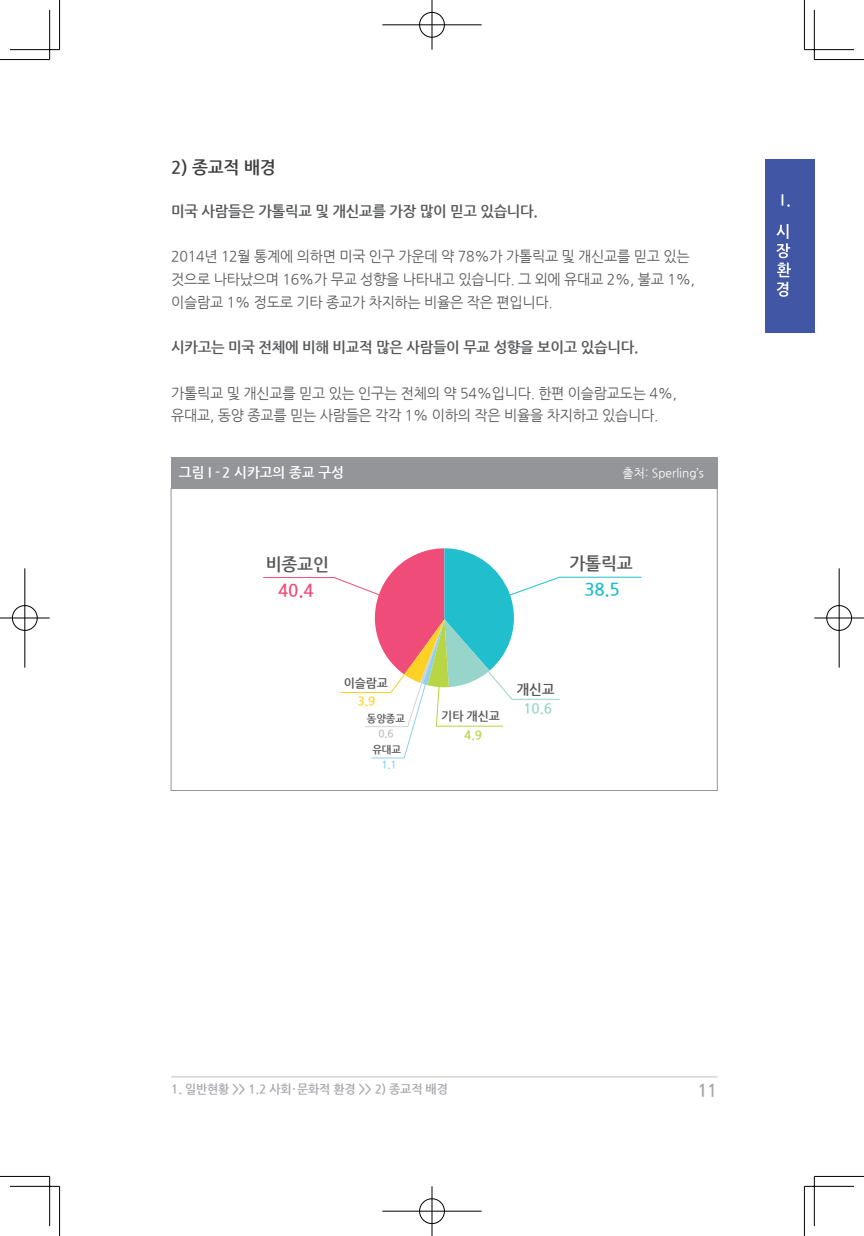
<style>
.page{position:relative;width:864px;height:1236px;background:#fff}
.page>*{position:absolute;margin:0;border:0;box-sizing:border-box;transform-origin:0 0}
.표내용_-_강조{font:700 17.5px "Nanum Gothic";letter-spacing:-.01em;color:#57585a}
._1{font:700 17.5px "Nanum Gothic";color:#3e3e3f}
.표내용_-_강조-2{font:700 17.5px "Nanum Gothic";color:#f04c79}
.표내용_-_강조-3{font:700 17.5px "Nanum Gothic";color:#21bece}
.t1{font:700 17.5px "Nanum Gothic";color:#a8a9ad}
.본문강조{font:700 14.88px "Nanum Gothic";letter-spacing:-.02em;color:#57585a}
.본문{font:14.53px/22.8px "Nanum Gothic";letter-spacing:-.02em;color:#57585a}
.그림제목{font:700 14px "Nanum Gothic";color:#fff}
.표내용_-_강조-4{font:700 14px "Nanum Gothic";color:#97d5cb}
.표내용_-_강조-5{font:700 14px "Nanum Gothic";color:#57585a}
.위치선정_좌{font:700 12.25px "Nanum Gothic";letter-spacing:-.01em;color:#a8a9ad}
.그림제목-2{font:12.25px "Nanum Gothic";color:#fff}
.표내용_-_강조-6{font:700 12.25px "Nanum Gothic";letter-spacing:-.01em;color:#57585a}
.표내용_-_강조-7{font:700 12.25px "Nanum Gothic";color:#b8d544}
.표내용_-_강조-8{font:700 12.25px "Nanum Gothic";color:#ffd124}
.표내용_-_강조-9{font:700 10.5px "Nanum Gothic";letter-spacing:-.01em;color:#57585a}
.표내용_-_강조-10{font:700 10.5px "Nanum Gothic";color:#8ed0f2}
.표내용_-_강조-11{font:700 10.5px "Nanum Gothic";color:#bcbdc0}
</style>
<div class="page">
<hr style="left:171px;top:1076px;width:546px;height:1px;background:#bcbdc0">
<div style="left:764px;top:159px;width:50px;height:173px;background:#4157a6"></div>
<svg style="left:781px;top:194px;width:8px;height:13px"></svg>
<svg style="left:776px;top:224px;width:14px;height:73px"></svg>
<div style="left:171px;top:457px;width:546px;height:31px;background:#939598"></div>
<div style="left:171px;top:488px;width:546px;height:302px;background:#fff;border:1px solid #939598"></div>
<svg style="left:263px;top:548px;width:379px;height:210px"></svg>
<hr style="left:0;top:59px;width:50px;height:1px;background:#000">
<hr style="left:814px;top:59px;width:49px;height:1px;background:#000">
<hr style="left:0;top:1175px;width:50px;height:1px;background:#000">
<hr style="left:814px;top:1175px;width:49px;height:1px;background:#000">
<hr style="left:59px;top:0;width:1px;height:50px;background:#000">
<hr style="left:59px;top:1186px;width:1px;height:49px;background:#000">
<hr style="left:803px;top:0;width:1px;height:50px;background:#000">
<hr style="left:803px;top:1186px;width:1px;height:49px;background:#000">
<hr style="left:10px;top:49px;width:50px;height:1px;background:#000">
<hr style="left:804px;top:49px;width:49px;height:1px;background:#000">
<hr style="left:10px;top:1185px;width:50px;height:1px;background:#000">
<hr style="left:804px;top:1185px;width:49px;height:1px;background:#000">
<hr style="left:49px;top:10px;width:1px;height:50px;background:#000">
<hr style="left:49px;top:1176px;width:1px;height:49px;background:#000">
<hr style="left:813px;top:10px;width:1px;height:50px;background:#000">
<hr style="left:813px;top:1176px;width:1px;height:49px;background:#000">
<div style="left:418px;top:11px;width:27px;height:27px;border:2px solid #fff;border-radius:50%"></div>
<hr style="left:382px;top:24px;width:99px;height:2px;background:#fff">
<hr style="left:430px;top:0;width:3px;height:50px;background:#fff">
<div style="left:419px;top:12px;width:25px;height:25px;border:1px solid #000;border-radius:50%"></div>
<hr style="left:382px;top:25px;width:99px;height:1px;background:#000">
<hr style="left:431px;top:0;width:1px;height:50px;background:#000">
<div style="left:418px;top:1197px;width:27px;height:27px;border:2px solid #fff;border-radius:50%"></div>
<hr style="left:382px;top:1209px;width:99px;height:3px;background:#fff">
<hr style="left:430px;top:1186px;width:3px;height:49px;background:#fff">
<div style="left:419px;top:1198px;width:25px;height:25px;border:1px solid #000;border-radius:50%"></div>
<hr style="left:382px;top:1210px;width:99px;height:1px;background:#000">
<hr style="left:431px;top:1186px;width:1px;height:49px;background:#000">
<div style="left:11px;top:604px;width:27px;height:27px;border:2px solid #fff;border-radius:50%"></div>
<hr style="left:0;top:616px;width:50px;height:3px;background:#fff">
<hr style="left:24px;top:568px;width:2px;height:99px;background:#fff">
<div style="left:12px;top:605px;width:25px;height:25px;border:1px solid #000;border-radius:50%"></div>
<hr style="left:0;top:617px;width:50px;height:1px;background:#000">
<hr style="left:25px;top:568px;width:1px;height:99px;background:#000">
<div style="left:825px;top:604px;width:27px;height:27px;border:2px solid #fff;border-radius:50%"></div>
<hr style="left:814px;top:616px;width:49px;height:3px;background:#fff">
<hr style="left:837px;top:568px;width:3px;height:99px;background:#fff">
<div style="left:826px;top:605px;width:25px;height:25px;border:1px solid #000;border-radius:50%"></div>
<hr style="left:814px;top:617px;width:49px;height:1px;background:#000">
<hr style="left:838px;top:568px;width:1px;height:99px;background:#000">
<p class="_1" style="left:171px;top:159px;width:106px">2) 종교적 배경</p>
<p class="본문강조" style="left:171px;top:204px;width:368px">미국 사람들은 가톨릭교 및 개신교를 가장 많이 믿고 있습니다.</p>
<p class="본문" style="left:171px;top:245px;width:525px">2014년 12월 통계에 의하면 미국 인구 가운데 약 78%가 가톨릭교 및 개신교를 믿고 있는 것으로 나타났으며 16%가 무교 성향을 나타내고 있습니다. 그 외에 유대교 2%, 불교 1%, 이슬람교 1% 정도로 기타 종교가 차지하는 비율은 작은 편입니다.</p>
<p class="본문강조" style="left:171px;top:340px;width:468px">시카고는 미국 전체에 비해 비교적 많은 사람들이 무교 성향을 보이고 있습니다.</p>
<p class="본문" style="left:171px;top:382px;width:507px">가톨릭교 및 개신교를 믿고 있는 인구는 전체의 약 54%입니다. 한편 이슬람교도는 4%, 유대교, 동양 종교를 믿는 사람들은 각각 1% 이하의 작은 비율을 차지하고 있습니다.</p>
<p class="그림제목" style="left:179px;top:466px;width:167px">그림 I - 2 시카고의 종교 구성</p>
<p class="그림제목-2" style="left:622px;top:467px;width:83px">출처: Sperling’s</p>
<p class="표내용_-_강조" style="left:265px;top:555px;width:65px">비종교인</p>
<p class="표내용_-_강조" style="left:569px;top:555px;width:65px">가톨릭교</p>
<p class="표내용_-_강조-2" style="left:278px;top:581px;width:37px">40.4</p>
<p class="표내용_-_강조-3" style="left:584px;top:580px;width:37px">38.5</p>
<p class="표내용_-_강조-6" style="left:343px;top:676px;width:46px">이슬람교</p>
<p class="표내용_-_강조-9" style="left:367px;top:713px;width:39px">동양종교</p>
<p class="표내용_-_강조-6" style="left:441px;top:710px;width:60px">기타 개신교</p>
<p class="표내용_-_강조-8" style="left:357px;top:694px;width:19px">3.9</p>
<p class="표내용_-_강조-11" style="left:378px;top:728px;width:17px">0.6</p>
<p class="표내용_-_강조-9" style="left:372px;top:744px;width:30px">유대교</p>
<p class="표내용_-_강조-10" style="left:381px;top:759px;width:17px">1.1</p>
<p class="표내용_-_강조-7" style="left:464px;top:728px;width:19px">4.9</p>
<p class="표내용_-_강조-5" style="left:516px;top:682px;width:40px">개신교</p>
<p class="표내용_-_강조-4" style="left:523px;top:702px;width:30px">10.6</p>
<p class="위치선정_좌" style="left:171px;top:1083px;width:278px">1. 일반현황 &gt;&gt; 1.2 사회·문화적 환경 &gt;&gt; 2) 종교적 배경</p>
<p class="t1" style="left:697px;top:1082px;width:22px">11</p>
</div>
